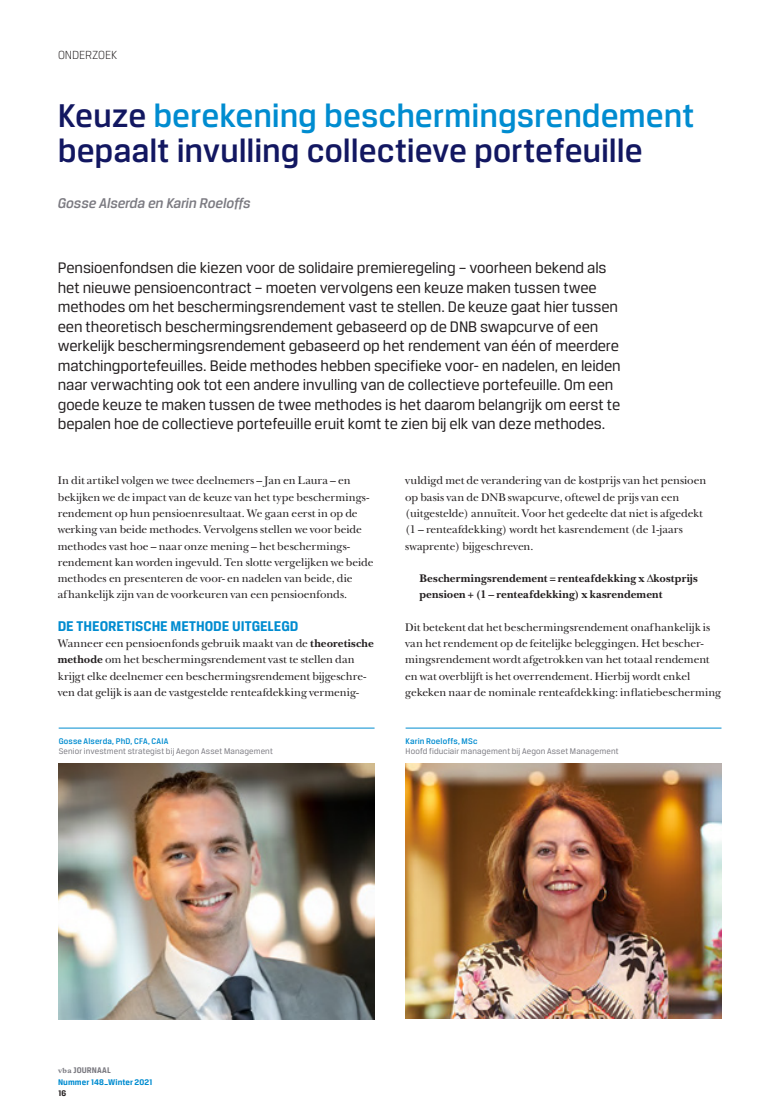
<style>
.page{position:relative;width:780px;height:1117px;background:#fff}
.page>*{position:absolute;margin:0;border:0;box-sizing:border-box;transform-origin:0 0}
.t1{font:500 35px/35px "CFA Breuer Text";color:#121761}
.t2{font:16.25px/19.5px "CFA Breuer Text";letter-spacing:-.01em;color:#231f20}
.t3{font:700 15px "CFA Breuer Text";letter-spacing:-.005em;color:#008cd0}
.t4{font:italic 500 15px "CFA Breuer Text";letter-spacing:-.005em;color:#7b7a81}
.t5{font:300 12.5px "CFA Breuer Text";letter-spacing:-.015em;color:#231f20}
.t6{font:11.5px/16.2px "New Baskerville";letter-spacing:-.01em;color:#231f20}
.t7{font:700 11.5px/16.2px "New Baskerville";letter-spacing:.01em;color:#231f20}
.t8{font:8.75px "CFA Breuer Text";letter-spacing:.015em;color:#7b7a81}
.t9{font:500 8.75px "CFA Breuer Text";letter-spacing:.015em;color:#008cd0}
.t10{font:700 8.75px/11.2px "CFA Breuer Text";letter-spacing:.01em;color:#008cd0}
.t11{font:700 8.75px "CFA Breuer Text";color:#231f20}
.s1{color:#008cd0}
.s2{font-weight:700}
.s3{font-family:"Plantin";font-size:7.5px;color:#7b7a81}
.s4{color:#7b7a81}
</style>
<div class="page">
<hr style="left:59px;top:727px;width:315px;height:1px;background:#008cd0">
<img style="left:59px;top:763px;width:315px;height:255px">
<hr style="left:405px;top:727px;width:316px;height:1px;background:#008cd0">
<img style="left:405px;top:763px;width:316px;height:255px">
<p class="t5" style="left:58px;top:48px;width:61px">ONDERZOEK</p>
<h1 class="t1" style="left:58px;top:97px;width:638px">Keuze <span class="s1">berekening beschermingsrendement </span>bepaalt invulling collectieve portefeuille</h1>
<h3 class="t4" style="left:58px;top:195px;width:194px">Gosse Alserda en Karin Roeloffs</h3>
<p class="t2" style="left:58px;top:258px;width:564px">Pensioenfondsen die kiezen voor de solidaire premieregeling – voorheen bekend als het nieuwe pensioencontract – moeten vervolgens een keuze maken tussen twee methodes om het beschermingsrendement vast te stellen. De keuze gaat hier tussen een theoretisch beschermingsrendement gebaseerd op de DNB swapcurve of een werkelijk beschermingsrendement gebaseerd op het rendement van één of meerdere matchingportefeuilles. Beide methodes hebben specifieke voor- en nadelen, en leiden naar verwachting ook tot een andere invulling van de collectieve portefeuille. Om een goede keuze te maken tussen de twee methodes is het daarom belangrijk om eerst te bepalen hoe de collectieve portefeuille eruit komt te zien bij elk van deze methodes.</p>
<p class="t6" style="left:58px;top:472px;width:317px">In dit artikel volgen we twee deelnemers – Jan en Laura – en bekijken we de impact van de keuze van het type beschermings&shy;rendement op hun pensioenresultaat. We gaan eerst in op de werking van beide methodes. Vervolgens stellen we voor beide methodes vast hoe – naar onze mening – het beschermings&shy;rendement kan worden ingevuld. Ten slotte vergelijken we beide methodes en presenteren de voor- en nadelen van beide, die afhankelijk zijn van de voorkeuren van een pensioenfonds.</p>
<h3 class="t3" style="left:58px;top:617px;width:242px">DE THEORETISCHE METHODE UITGELEGD</h3>
<p class="t6" style="left:58px;top:635px;width:317px">Wanneer een pensioenfonds gebruik maakt van de <span class="s2">theoretische methode</span> om het beschermingsrendement vast te stellen dan krijgt elke deelnemer een beschermingsrendement bijgeschre&shy;ven dat gelijk is aan de vastgestelde renteafdekking vermenig-</p>
<p class="t9" style="left:59px;top:736px;width:111px">Gosse Alserda, PhD, CFA, CAIA</p>
<p class="t8" style="left:59px;top:746px;width:216px">Senior investment strategist bij Aegon Asset Management</p>
<p class="t6" style="left:405px;top:472px;width:302px">vuldigd met de verandering van de kostprijs van het pensioen op basis van de DNB swapcurve, oftewel de prijs van een (uitgestelde) annuïteit. Voor het gedeelte dat niet is afgedekt (1 – renteafdekking) wordt het kasrendement (de 1-jaars swaprente) bijgeschreven.</p>
<p class="t7" style="left:419px;top:570px;width:280px">Beschermingsrendement = renteafdekking x kostprijs pensioen + (1 – renteafdekking) x kasrendement</p>
<p class="t6" style="left:405px;top:619px;width:317px">Dit betekent dat het beschermingsrendement onafhankelijk is van het rendement op de feitelijke beleggingen. Het bescher&shy;mingsrendement wordt afgetrokken van het totaal rendement en wat overblijft is het overrendement. Hierbij wordt enkel gekeken naar de nominale renteafdekking: inflatiebescherming</p>
<p class="t9" style="left:405px;top:736px;width:74px">Karin Roeloffs, MSc</p>
<p class="t8" style="left:405px;top:746px;width:215px">Hoofd fiduciair management bij Aegon Asset Management</p>
<p class="t10" style="left:58px;top:1064px;width:96px"><span class="s3">vba</span> <span class="s4">JOURNAAL<br></span>Nummer 148_Winter 2021</p>
<p class="t11" style="left:58px;top:1087px;width:10px">16</p>
</div>
